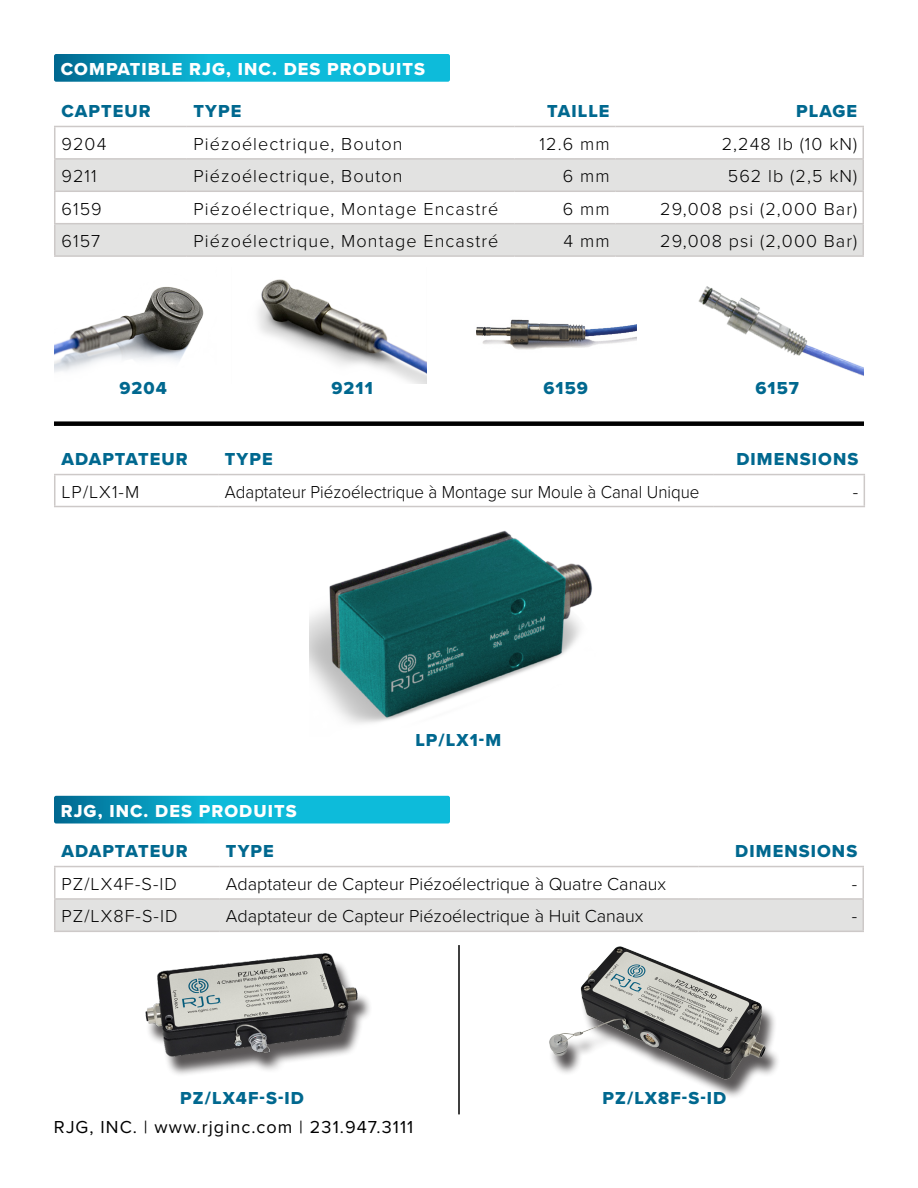
<style>
.page{position:relative;width:918px;height:1188px;background:#fff}
.page>*{position:absolute;margin:0;border:0;box-sizing:border-box;transform-origin:0 0}
.t1{font:300 18px "Proxima Nova";letter-spacing:.06em;color:#000}
.t2{font:18px "Proxima Nova Extrabld";letter-spacing:.06em;color:#00688f}
.t3{font:300 18px "Proxima Nova";color:#000}
.t4{font:300 18px "Proxima Nova";color:#000;scale:.94 1}
.t5{font:18px "Proxima Nova Extrabld";letter-spacing:.06em;color:#fff}
.t6{font:18px "Proxima Nova";letter-spacing:.06em;color:#000}
</style>
<div class="page">
<svg style="left:54px;top:54px;width:396px;height:28px;background:#0caacb"></svg>
<svg style="left:54px;top:796px;width:396px;height:28px;background:#0eabcb"></svg>
<svg style="left:55px;top:160px;width:807px;height:95px;fill:#e2e2e1"></svg>
<hr style="left:54px;top:126px;width:133px;height:1px;background:#cdc9c8">
<hr style="left:54px;top:127px;width:1px;height:31px;background:#cdc9c8">
<hr style="left:187px;top:126px;width:328px;height:1px;background:#cdc9c8">
<hr style="left:515px;top:126px;width:101px;height:1px;background:#cdc9c8">
<hr style="left:616px;top:126px;width:248px;height:1px;background:#cdc9c8">
<hr style="left:862px;top:127px;width:2px;height:31px;background:#cdc9c8">
<hr style="left:54px;top:158px;width:133px;height:2px;background:#cdc9c8">
<hr style="left:54px;top:160px;width:1px;height:31px;background:#cdc9c8">
<hr style="left:187px;top:158px;width:328px;height:2px;background:#cdc9c8">
<hr style="left:515px;top:158px;width:101px;height:2px;background:#cdc9c8">
<hr style="left:616px;top:158px;width:248px;height:2px;background:#cdc9c8">
<hr style="left:862px;top:160px;width:2px;height:31px;background:#cdc9c8">
<hr style="left:54px;top:191px;width:133px;height:1px;background:#cdc9c8">
<hr style="left:54px;top:192px;width:1px;height:31px;background:#cdc9c8">
<hr style="left:187px;top:191px;width:328px;height:1px;background:#cdc9c8">
<hr style="left:515px;top:191px;width:101px;height:1px;background:#cdc9c8">
<hr style="left:616px;top:191px;width:248px;height:1px;background:#cdc9c8">
<hr style="left:862px;top:192px;width:2px;height:31px;background:#cdc9c8">
<hr style="left:54px;top:223px;width:133px;height:1px;background:#cdc9c8">
<hr style="left:54px;top:224px;width:1px;height:31px;background:#cdc9c8">
<hr style="left:187px;top:223px;width:328px;height:1px;background:#cdc9c8">
<hr style="left:515px;top:223px;width:101px;height:1px;background:#cdc9c8">
<hr style="left:616px;top:223px;width:248px;height:1px;background:#cdc9c8">
<hr style="left:862px;top:224px;width:2px;height:31px;background:#cdc9c8">
<hr style="left:54px;top:255px;width:133px;height:2px;background:#cdc9c8">
<hr style="left:187px;top:255px;width:328px;height:2px;background:#cdc9c8">
<hr style="left:515px;top:255px;width:101px;height:2px;background:#cdc9c8">
<hr style="left:616px;top:255px;width:248px;height:2px;background:#cdc9c8">
<div style="left:55px;top:900px;width:807px;height:31px;background:#e2e2e1"></div>
<hr style="left:54px;top:866px;width:165px;height:1px;background:#cdc9c8">
<hr style="left:54px;top:867px;width:1px;height:31px;background:#cdc9c8">
<hr style="left:219px;top:866px;width:480px;height:1px;background:#cdc9c8">
<hr style="left:699px;top:866px;width:165px;height:1px;background:#cdc9c8">
<hr style="left:862px;top:867px;width:2px;height:31px;background:#cdc9c8">
<hr style="left:54px;top:898px;width:165px;height:2px;background:#cdc9c8">
<hr style="left:54px;top:900px;width:1px;height:31px;background:#cdc9c8">
<hr style="left:219px;top:898px;width:480px;height:2px;background:#cdc9c8">
<hr style="left:699px;top:898px;width:165px;height:2px;background:#cdc9c8">
<hr style="left:862px;top:900px;width:2px;height:31px;background:#cdc9c8">
<hr style="left:54px;top:931px;width:165px;height:1px;background:#cdc9c8">
<hr style="left:219px;top:931px;width:480px;height:1px;background:#cdc9c8">
<hr style="left:699px;top:931px;width:165px;height:1px;background:#cdc9c8">
<img style="left:54px;top:286px;width:150px;height:87px">
<img style="left:258px;top:279px;width:169px;height:104px">
<img style="left:476px;top:319px;width:160px;height:31px">
<img style="left:698px;top:286px;width:166px;height:90px">
<div style="left:54px;top:421px;width:810px;height:5px;background:#000"></div>
<hr style="left:458px;top:945px;width:2px;height:169px;background:#000">
<hr style="left:54px;top:474px;width:164px;height:1px;background:#cdc9c8">
<hr style="left:54px;top:475px;width:1px;height:31px;background:#cdc9c8">
<hr style="left:218px;top:474px;width:496px;height:1px;background:#cdc9c8">
<hr style="left:714px;top:474px;width:151px;height:1px;background:#cdc9c8">
<hr style="left:864px;top:475px;width:1px;height:31px;background:#cdc9c8">
<hr style="left:54px;top:506px;width:164px;height:1px;background:#cdc9c8">
<hr style="left:218px;top:506px;width:496px;height:1px;background:#cdc9c8">
<hr style="left:714px;top:506px;width:151px;height:1px;background:#cdc9c8">
<img style="left:310px;top:473px;width:300px;height:251px">
<div style="left:145px;top:958px;width:227px;height:119px;background:#231f20;opacity:.75"></div>
<img style="left:145px;top:953px;width:220px;height:124px">
<div style="left:548px;top:951px;width:233px;height:148px;background:#231f20;opacity:.75"></div>
<img style="left:548px;top:946px;width:233px;height:140px">
<p class="t5" style="left:61px;top:56px;width:366px">COMPATIBLE RJG, INC. DES PRODUITS</p>
<p class="t2" style="left:61px;top:98px;width:91px">CAPTEUR</p>
<p class="t2" style="left:194px;top:98px;width:49px">TYPE</p>
<p class="t2" style="left:547px;top:98px;width:64px">TAILLE</p>
<p class="t2" style="left:796px;top:98px;width:63px">PLAGE</p>
<p class="t1" style="left:61px;top:130px;width:46px">9204</p>
<p class="t1" style="left:194px;top:130px;width:211px">Piézoélectrique, Bouton</p>
<p class="t1" style="left:540px;top:130px;width:72px">12.6 mm</p>
<p class="t1" style="left:722px;top:130px;width:137px">2,248 lb (10 kN)</p>
<p class="t1" style="left:62px;top:163px;width:37px">9211</p>
<p class="t1" style="left:194px;top:163px;width:211px">Piézoélectrique, Bouton</p>
<p class="t1" style="left:563px;top:163px;width:48px">6 mm</p>
<p class="t1" style="left:728px;top:163px;width:131px">562 lb (2,5 kN)</p>
<p class="t1" style="left:62px;top:195px;width:42px">6159</p>
<p class="t1" style="left:194px;top:195px;width:306px">Piézoélectrique, Montage Encastré</p>
<p class="t1" style="left:563px;top:195px;width:48px">6 mm</p>
<p class="t1" style="left:660px;top:195px;width:199px">29,008 psi (2,000 Bar)</p>
<p class="t1" style="left:62px;top:228px;width:40px">6157</p>
<p class="t1" style="left:194px;top:228px;width:306px">Piézoélectrique, Montage Encastré</p>
<p class="t1" style="left:564px;top:228px;width:48px">4 mm</p>
<p class="t1" style="left:660px;top:228px;width:199px">29,008 psi (2,000 Bar)</p>
<p class="t2" style="left:119px;top:375px;width:49px">9204</p>
<p class="t2" style="left:331px;top:375px;width:43px">9211</p>
<p class="t2" style="left:543px;top:375px;width:46px">6159</p>
<p class="t2" style="left:755px;top:375px;width:45px">6157</p>
<p class="t2" style="left:61px;top:446px;width:128px">ADAPTATEUR</p>
<p class="t2" style="left:225px;top:446px;width:49px">TYPE</p>
<p class="t2" style="left:736px;top:446px;width:123px">DIMENSIONS</p>
<p class="t1" style="left:61px;top:478px;width:79px">LP/LX1-M</p>
<p class="t4" style="left:225px;top:478px;width:506px">Adaptateur Piézoélectrique à Montage sur Moule à Canal Unique</p>
<p class="t1" style="left:853px;top:478px;width:7px">-</p>
<p class="t5" style="left:61px;top:797px;width:237px">RJG, INC. DES PRODUITS</p>
<p class="t2" style="left:415px;top:727px;width:87px">LP/LX1-M</p>
<p class="t2" style="left:61px;top:838px;width:128px">ADAPTATEUR</p>
<p class="t2" style="left:226px;top:838px;width:49px">TYPE</p>
<p class="t2" style="left:735px;top:838px;width:123px">DIMENSIONS</p>
<p class="t1" style="left:61px;top:870px;width:117px">PZ/LX4F‑S‑ID</p>
<p class="t3" style="left:226px;top:870px;width:442px">Adaptateur de Capteur Piézoélectrique à Quatre Canaux</p>
<p class="t1" style="left:852px;top:870px;width:7px">-</p>
<p class="t1" style="left:61px;top:903px;width:118px">PZ/LX8F‑S‑ID</p>
<p class="t3" style="left:226px;top:903px;width:419px">Adaptateur de Capteur Piézoélectrique à Huit Canaux</p>
<p class="t1" style="left:852px;top:903px;width:7px">-</p>
<p class="t2" style="left:180px;top:1085px;width:125px">PZ/LX4F‑S‑ID</p>
<p class="t2" style="left:603px;top:1085px;width:125px">PZ/LX8F‑S‑ID</p>
<p class="t6" style="left:54px;top:1113px;width:361px">RJG, INC. | www.rjginc.com | 231.947.3111</p>
</div>
